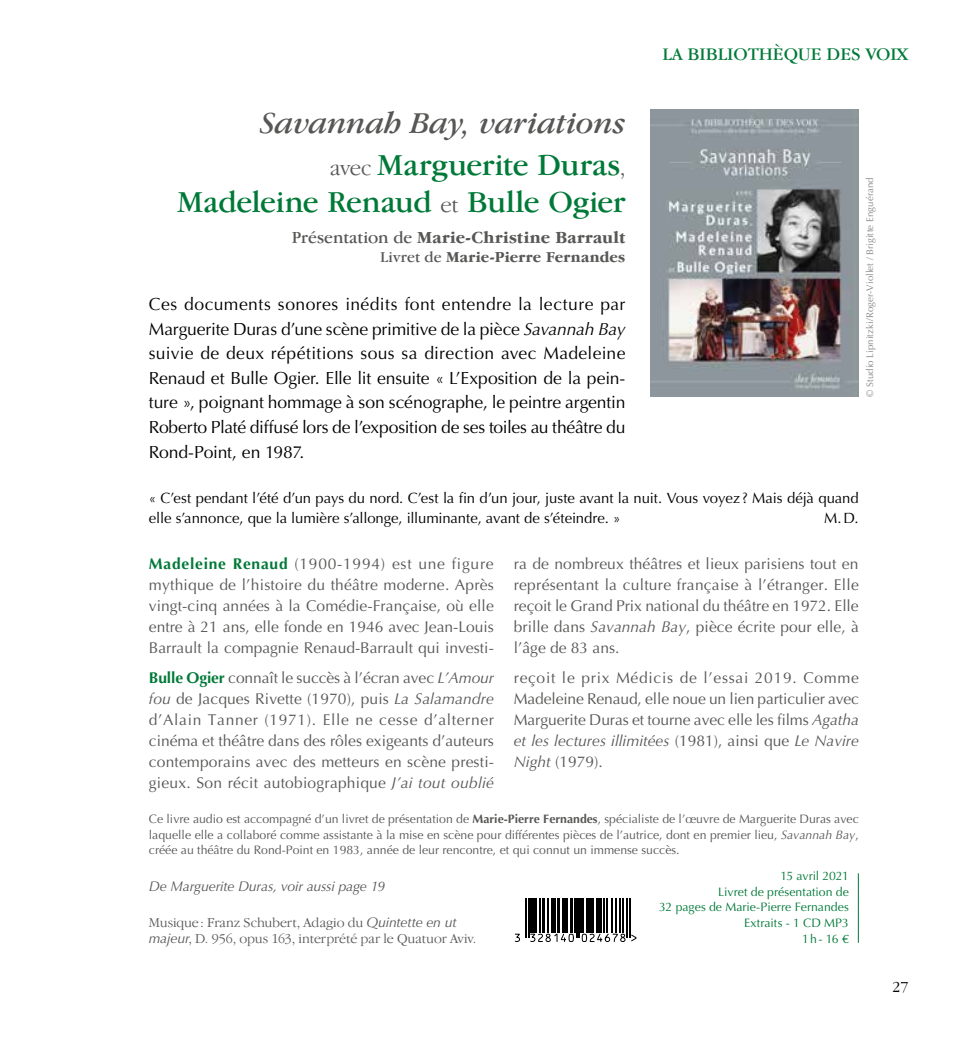
<style>
.page{position:relative;width:968px;height:1042px;background:#fff}
.page>*{position:absolute;margin:0;border:0;box-sizing:border-box;transform-origin:0 0}
.t1{font:31.5px/37.8px "Garamond IT Cby BT";letter-spacing:-.005em;color:#007938;text-align:right}
.t2{font:italic 31.5px "Garamond IT Cby BT";letter-spacing:-.005em;color:#575756}
.t3{font:18.38px "Garamond IT Cby BT";color:#007938}
.t4{font:17.5px/24.5px "Optima";letter-spacing:-.01em;color:#000;text-align:justify}
.t5{font:700 17.5px "Garamond IT Cby BT";letter-spacing:.02em;color:#575756}
.t6{font:700 15.75px "Garamond IT Cby BT";letter-spacing:.015em;color:#575756}
.t7{font:300 15.75px "Garamond IT Cby BT";color:#000}
.t8{font:15.58px/21px "Optima";color:#575756;text-align:justify}
.t9{font:14.88px/19.2px "Optima";letter-spacing:-.005em;color:#000}
.t10{font:300 14px/15.8px "Garamond IT Cby BT";letter-spacing:-.005em;color:#575756}
.t11{font:italic 14px "Optima";letter-spacing:-.01em;color:#575756}
.t12{font:12.25px/15.8px "Optima";color:#575756;text-align:justify}
.t13{font:12.25px/15.8px "Optima";color:#007938;text-align:right}
.t14{font:9.62px "Optima";letter-spacing:.005em;color:#878787}
.s1{font-weight:300;font-size:22.75px;color:#575756}
.s2{font-weight:400}
.s3{font-style:italic}
.s4{font-weight:700;color:#007938}
.s5{font-weight:700}
.s6{font-family:"Optima";font-weight:400;font-style:italic}
</style>
<div class="page">
<img style="left:650px;top:109px;width:208px;height:288px">
<hr style="left:857px;top:873px;width:1px;height:70px;background:#007938">
<svg style="left:529px;top:898px;width:102px;height:35px"></svg>
<hr style="left:525px;top:898px;width:2px;height:40px;background:#000">
<hr style="left:528px;top:898px;width:1px;height:40px;background:#000">
<hr style="left:530px;top:898px;width:4px;height:34px;background:#000">
<hr style="left:535px;top:898px;width:1px;height:34px;background:#000">
<hr style="left:539px;top:898px;width:1px;height:34px;background:#000">
<hr style="left:542px;top:898px;width:2px;height:34px;background:#000">
<hr style="left:547px;top:898px;width:2px;height:34px;background:#000">
<hr style="left:551px;top:898px;width:1px;height:34px;background:#000">
<hr style="left:553px;top:898px;width:2px;height:34px;background:#000">
<hr style="left:557px;top:898px;width:3px;height:34px;background:#000">
<hr style="left:562px;top:898px;width:3px;height:34px;background:#000">
<hr style="left:566px;top:898px;width:1px;height:34px;background:#000">
<hr style="left:570px;top:898px;width:3px;height:34px;background:#000">
<hr style="left:574px;top:898px;width:1px;height:34px;background:#000">
<hr style="left:576px;top:898px;width:1px;height:40px;background:#000">
<hr style="left:578px;top:898px;width:1px;height:40px;background:#000">
<hr style="left:580px;top:898px;width:4px;height:34px;background:#000">
<hr style="left:586px;top:898px;width:1px;height:34px;background:#000">
<hr style="left:588px;top:898px;width:2px;height:34px;background:#000">
<hr style="left:591px;top:898px;width:3px;height:34px;background:#000">
<hr style="left:596px;top:898px;width:1px;height:34px;background:#000">
<hr style="left:598px;top:898px;width:3px;height:34px;background:#000">
<hr style="left:603px;top:898px;width:2px;height:34px;background:#000">
<hr style="left:606px;top:898px;width:1px;height:34px;background:#000">
<hr style="left:611px;top:898px;width:1px;height:34px;background:#000">
<hr style="left:615px;top:898px;width:2px;height:34px;background:#000">
<hr style="left:619px;top:898px;width:1px;height:34px;background:#000">
<hr style="left:622px;top:898px;width:1px;height:34px;background:#000">
<hr style="left:626px;top:898px;width:2px;height:40px;background:#000">
<hr style="left:629px;top:898px;width:1px;height:40px;background:#000">
<svg style="left:514px;top:933px;width:123px;height:9px"></svg>
<h1 class="t2" style="left:260px;top:105px;width:366px">Savannah Bay, variations</h1>
<h1 class="t1" style="left:177px;top:145px;width:449px"><span class="s1">avec</span> Marguerite Duras<span class="s1">,<br></span>Madeleine Renaud <span class="s1">et</span> Bulle Ogier</h1>
<p class="t5" style="left:292px;top:228px;width:335px"><span class="s2">Présentation de</span> Marie-Christine Barrault</p>
<p class="t6" style="left:380px;top:248px;width:247px"><span class="s2">Livret de</span> Marie-Pierre Fernandes</p>
<p class="t4" style="left:149px;top:292px;width:478px">Ces documents sonores inédits font entendre la lecture par Marguerite Duras d’une scène primitive de la pièce <span class="s3">Savannah Bay </span>suivie de deux répétitions sous sa direction avec Madeleine Renaud et Bulle Ogier. Elle lit ensuite « L’Exposition de la pein&shy;ture », poignant hommage à son scénographe, le peintre argentin Roberto Platé diffusé lors de l’exposition de ses toiles au théâtre du Rond-Point, en 1987.</p>
<p class="t3" style="left:662px;top:43px;width:247px">LA BIBLIOTHÈQUE DES VOIX</p>
<p class="t14" style="left:864px;top:397px;width:221px;rotate:-90deg">© Studio Lipnitzki/Roger-Viollet / Brigitte Enguérand</p>
<p class="t9" style="left:149px;top:489px;width:711px">« C’est pendant l’été d’un pays du nord. C’est la fin d’un jour, juste avant la nuit. Vous voyez ? Mais déjà quand elle s’annonce, que la lumière s’allonge, illuminante, avant de s’éteindre. »</p>
<p class="t9" style="left:824px;top:508px;width:36px">M.D.</p>
<p class="t8" style="left:149px;top:554px;width:346px"><span class="s4">Madeleine Renaud</span> (1900-1994) est une figure mythique de l’histoire du théâtre moderne. Après vingt-cinq années à la Comédie-Française, où elle entre à 21 ans, elle fonde en 1946 avec Jean-Louis Barrault la compagnie Renaud-Barrault qui investi-</p>
<p class="t8" style="left:513px;top:554px;width:346px">ra de nombreux théâtres et lieux parisiens tout en représentant la culture française à l’étranger. Elle reçoit le Grand Prix national du théâtre en 1972. Elle brille dans <span class="s3">Savannah Bay</span>, pièce écrite pour elle, à l’âge de 83 ans.</p>
<p class="t8" style="left:149px;top:667px;width:346px"><span class="s4">Bulle Ogier</span> connaît le succès à l’écran avec <span class="s3">L’Amour fou</span> de Jacques Rivette (1970), puis <span class="s3">La Salamandre </span>d’Alain Tanner (1971). Elle ne cesse d’alterner cinéma et théâtre dans des rôles exigeants d’auteurs contemporains avec des metteurs en scène presti&shy;gieux. Son récit autobiographique <span class="s3">J’ai tout oublié</span></p>
<p class="t8" style="left:513px;top:667px;width:346px">reçoit le prix Médicis de l’essai 2019. Comme Madeleine Renaud, elle noue un lien particulier avec Marguerite Duras et tourne avec elle les films <span class="s3">Agatha et les lectures illimitées</span> (1981), ainsi que <span class="s3">Le Navire Night</span> (1979).</p>
<p class="t12" style="left:149px;top:811px;width:711px">Ce livre audio est accompagné d’un livret de présentation de <span class="s5">Marie-Pierre Fernandes</span>, spécialiste de l’œuvre de Marguerite Duras avec laquelle elle a collaboré comme assistante à la mise en scène pour différentes pièces de l’autrice, dont en premier lieu, <span class="s3">Savannah Bay</span>, créée au théâtre du Rond-Point en 1983, année de leur rencontre, et qui connut un immense succès.</p>
<p class="t11" style="left:149px;top:878px;width:238px">De Marguerite Duras, voir aussi page 19</p>
<p class="t13" style="left:659px;top:868px;width:191px">15 avril 2021<br>Livret de présentation de<br>32 pages de Marie-Pierre Fernandes<br>Extraits - 1 CD MP3<br>1h- 16 €</p>
<p class="t10" style="left:149px;top:914px;width:329px">Musique: Franz Schubert, Adagio du <span class="s6">Quintette en ut majeur</span>, D. 956, opus 163, interprété par le Quatuor Aviv.</p>
<p class="t7" style="left:892px;top:978px;width:17px">27</p>
</div>
